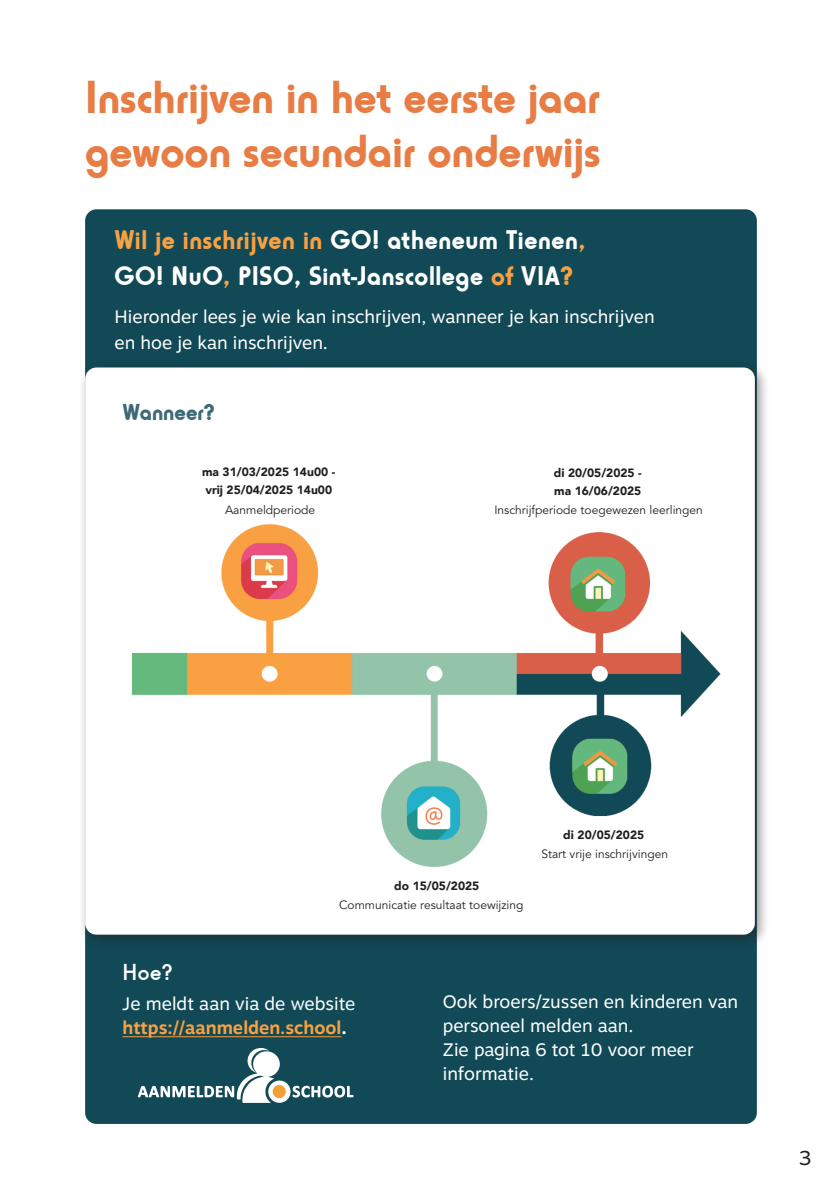
<style>
.page{position:relative;width:840px;height:1191px;background:#fff}
.page>*{position:absolute;margin:0;border:0;box-sizing:border-box;transform-origin:0 0}
.t1{font:700 48px/54px "Horatio D";color:#e77c44}
.t2{font:700 28px/36px "Horatio D";letter-spacing:.02em;color:#fff}
.t3{font:700 24px "Horatio D";color:#3d6a77}
.t4{font:500 24px "Horatio D";color:#fff}
.t5{font:20px "Motiva Sans";color:#231f20}
.t6{font:18px/24px "Motiva Sans";color:#fff}
.t7{font:700 18px/24px "Motiva Sans";color:#f8a042}
.t8{font:12px "Avenir LT Std";color:#231f20}
.t9{font:900 12px "Avenir";color:#231f20}
.t10{font:900 12px "Avenir LT Std";color:#231f20}
.s1{color:#f8a042}
.s2{font-weight:400;color:#fff}
.s3{font-weight:800;color:#fff}
</style>
<div class="page">
<div style="left:85px;top:209px;width:671px;height:915px;background:#114956;border-radius:11px"></div>
<div style="left:78px;top:360px;width:691px;height:589px;background:#231f20;opacity:.5"></div>
<div style="left:85px;top:367px;width:669px;height:567px;background:#fff;border-radius:11px"></div>
<hr style="left:122px;top:1036px;width:219px;height:1px;background:#f49e41">
<svg style="left:268px;top:1080px;width:22px;height:22px"></svg>
<svg style="left:292px;top:1085px;width:61px;height:13px"></svg>
<svg style="left:138px;top:1048px;width:147px;height:55px"></svg>
<img style="left:132px;top:524px;width:588px;height:343px">
<div style="left:493px;top:452px;width:210px;height:78px;background:#fff"></div>
<div style="left:499px;top:819px;width:210px;height:51px;background:#fff"></div>
<p class="t1" style="left:85px;top:70px;width:516px">Inschrijven in het eerste jaar gewoon secundair onderwijs</p>
<p class="t2" style="left:114px;top:222px;width:472px"><span class="s1">Wil je inschrijven in</span> GO! atheneum Tienen<span class="s1">,<br></span>GO! NuO<span class="s1">,</span> PISO, Sint-Janscollege <span class="s1">of</span> VIA<span class="s1">?</span></p>
<p class="t6" style="left:114px;top:303px;width:541px;line-height:26px">Hieronder lees je wie kan inschrijven, wanneer je kan inschrijven en hoe je kan inschrijven.</p>
<p class="t3" style="left:122px;top:398px;width:94px">Wanneer?</p>
<p class="t9" style="left:202px;top:461px;width:134px">ma 31/03/2025 14u00 -</p>
<p class="t9" style="left:205px;top:479px;width:128px">vrij 25/04/2025 14u00</p>
<p class="t10" style="left:203px;top:466px;width:134px">ma 25/03/2024 14u00 -</p>
<p class="t10" style="left:206px;top:484px;width:128px">vrij 19/04/2024 14u00</p>
<p class="t8" style="left:225px;top:503px;width:92px">Aanmeldperiode</p>
<p class="t9" style="left:553px;top:463px;width:89px">di 20/05/2025 -</p>
<p class="t9" style="left:554px;top:481px;width:89px">ma 16/06/2025</p>
<p class="t10" style="left:568px;top:466px;width:16px">14</p>
<p class="t10" style="left:628px;top:466px;width:9px">4</p>
<p class="t10" style="left:582px;top:484px;width:9px">0</p>
<p class="t10" style="left:634px;top:484px;width:9px">4</p>
<p class="t8" style="left:494px;top:503px;width:210px">Inschrijfperiode toegewezen leerlingen</p>
<p class="t9" style="left:394px;top:875px;width:87px">do 15/05/2025</p>
<p class="t10" style="left:390px;top:880px;width:82px">di 07/05/2024</p>
<p class="t8" style="left:339px;top:898px;width:186px">Communicatie resultaat toewijzing</p>
<p class="t9" style="left:563px;top:824px;width:82px">di 20/05/2025</p>
<p class="t10" style="left:578px;top:829px;width:16px">14</p>
<p class="t10" style="left:637px;top:829px;width:9px">4</p>
<p class="t8" style="left:541px;top:847px;width:128px">Start vrije inschrijvingen</p>
<p class="t4" style="left:122px;top:958px;width:52px">Hoe?</p>
<p class="t7" style="left:122px;top:991px;width:234px"><span class="s2">Je meldt aan via de website </span>https://aanmelden.school<span class="s3">.</span></p>
<p class="t6" style="left:442px;top:989px;width:296px">Ook broers/zussen en kinderen van personeel melden aan.</p>
<p class="t6" style="left:442px;top:1037px;width:252px">Zie pagina 6 tot 10 voor meer informatie.</p>
<p class="t5" style="left:798px;top:1142px;width:14px">3</p>
</div>
